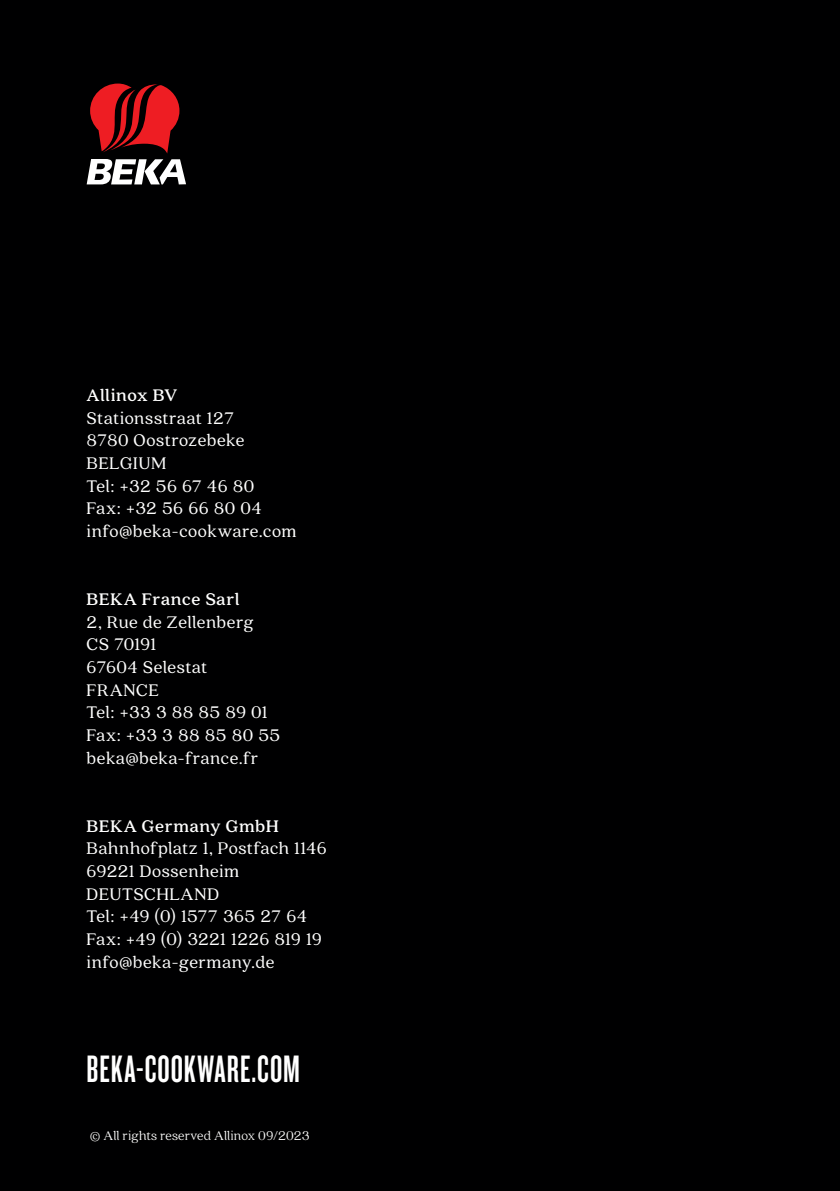
<style>
.page{position:relative;width:840px;height:1191px;background:#fff}
.page>*{position:absolute;margin:0;border:0;box-sizing:border-box;transform-origin:0 0}
.t1{font:39.8px "Knockout HTF47 Bantamweight";letter-spacing:.025em;color:#fff}
.t2{font:18.6px/22.6px "Quincy CF";letter-spacing:.02em;color:#fff}
.t3{font:700 18.6px "Quincy CF";letter-spacing:.025em;color:#fff}
.t4{font:300 14px "Quincy CF";letter-spacing:.005em;color:#fff}
</style>
<div class="page">
<div style="left:0;top:0;width:839px;height:1191px;background:#000001"></div>
<svg style="left:90px;top:84px;width:89px;height:69px"></svg>
<svg style="left:87px;top:159px;width:99px;height:25px"></svg>
<p class="t3" style="left:87px;top:384px;width:92px">Allinox BV</p>
<p class="t2" style="left:87px;top:407px;width:211px">Stationsstraat 127<br>8780 Oostrozebeke<br>BELGIUM<br>Tel: +32 56 67 46 80<br>Fax: +32 56 66 80 04 info@beka-cookware.com</p>
<p class="t3" style="left:87px;top:588px;width:154px">BEKA France Sarl</p>
<p class="t2" style="left:87px;top:611px;width:195px">2, Rue de Zellenberg<br>CS 70191<br>67604 Selestat<br>FRANCE<br>Tel: +33 3 88 85 89 01<br>Fax: +33 3 88 85 80 55 beka@beka-france.fr</p>
<p class="t3" style="left:87px;top:815px;width:194px">BEKA Germany GmbH</p>
<p class="t2" style="left:87px;top:837px;width:241px">Bahnhofplatz 1, Postfach 1146<br>69221 Dossenheim<br>DEUTSCHLAND<br>Tel: +49 (0) 1577 365 27 64<br>Fax: +49 (0) 3221 1226 819 19 info@beka-germany.de</p>
<h1 class="t1" style="left:87px;top:1048px;width:215px">BEKA-COOKWARE.COM</h1>
<p class="t4" style="left:90px;top:1127px;width:221px">© All rights reserved Allinox 09/2023</p>
</div>
